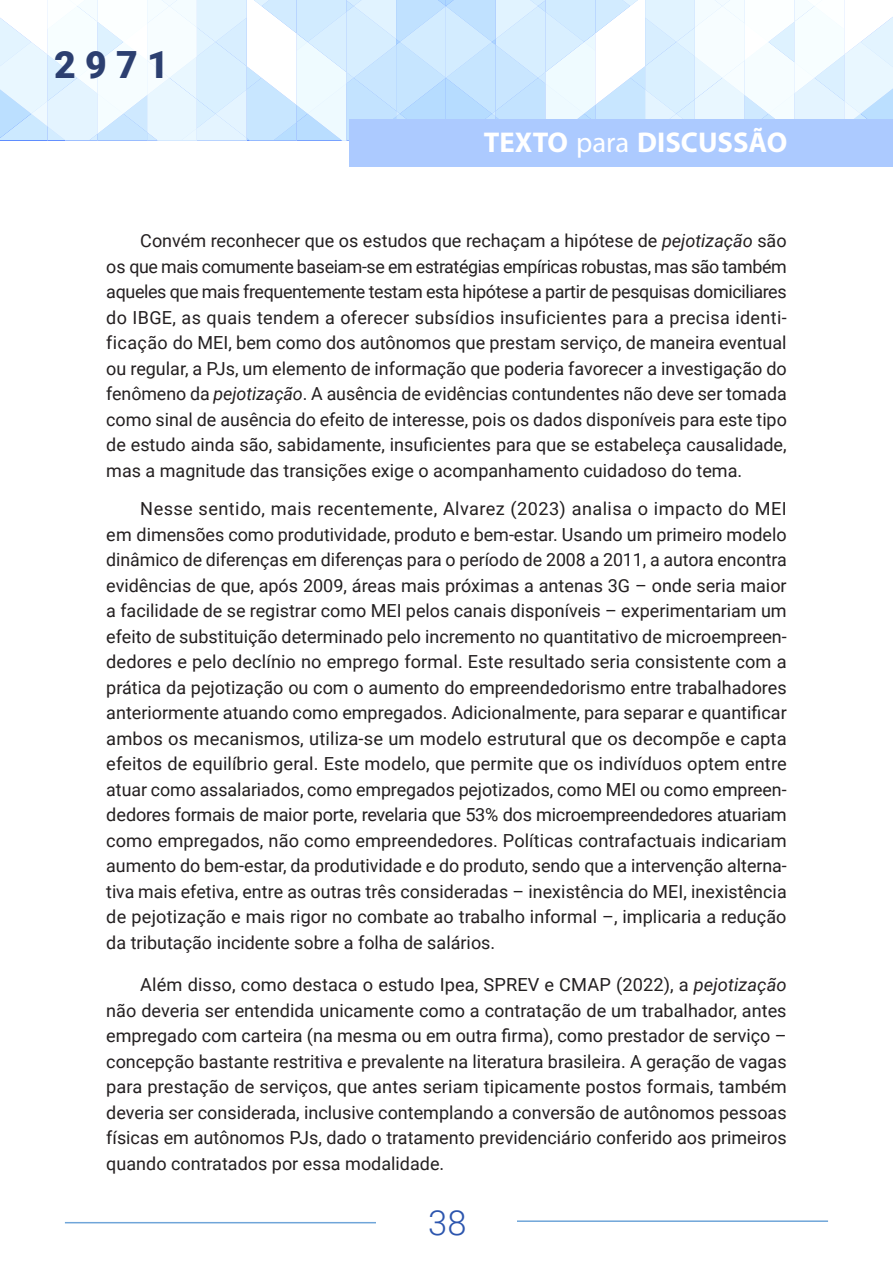
<style>
.page{position:relative;width:893px;height:1263px;background:#fff}
.page>*{position:absolute;margin:0;border:0;box-sizing:border-box;transform-origin:0 0}
.t1{font:900 37.5px "Roboto";color:#2c3f70}
.t2{font:300 34.5px "Roboto";color:#2c55ae}
.t3{font:700 28.65px "Myriad Pro";color:#fff}
.texto_corrido{font:18px/25.5px "Roboto";color:#231f20;text-align:justify}
.s1{font-weight:400}
.s2{font-style:italic}
</style>
<div class="page">
<svg style="left:0;top:0;width:893px;height:140px"></svg>
<div style="left:349px;top:119px;width:544px;height:48px;background:#accaff"></div>
<hr style="left:517px;top:1220px;width:311px;height:2px;background:#6fa5d9">
<hr style="left:65px;top:1222px;width:311px;height:1px;background:#6fa5d9">
<h1 class="t1" style="left:54px;top:38px;width:116px">2971</h1>
<h3 class="t3" style="left:484px;top:124px;width:305px">TEXTO <span class="s1">para</span> DISCUSSÃO</h3>
<p class="texto_corrido" style="left:106px;top:228px;width:682px;text-indent:34px">Convém reconhecer que os estudos que rechaçam a hipótese de <span class="s2">pejotização</span> são os que mais comumente baseiam-se em estratégias empíricas robustas, mas são também aqueles que mais frequentemente testam esta hipótese a partir de pesquisas domiciliares do IBGE, as quais tendem a oferecer subsídios insuficientes para a precisa identi&shy;ficação do MEI, bem como dos autônomos que prestam serviço, de maneira eventual ou regular, a PJs, um elemento de informação que poderia favorecer a investigação do fenômeno da <span class="s2">pejotização</span>. A ausência de evidências contundentes não deve ser tomada como sinal de ausência do efeito de interesse, pois os dados disponíveis para este tipo de estudo ainda são, sabidamente, insuficientes para que se estabeleça causalidade, mas a magnitude das transições exige o acompanhamento cuidadoso do tema.</p>
<p class="texto_corrido" style="left:106px;top:495px;width:682px;text-indent:34px">Nesse sentido, mais recentemente, Alvarez (2023) analisa o impacto do MEI em dimensões como produtividade, produto e bem-estar. Usando um primeiro modelo dinâmico de diferenças em diferenças para o período de 2008 a 2011, a autora encontra evidências de que, após 2009, áreas mais próximas a antenas 3G – onde seria maior a facilidade de se registrar como MEI pelos canais disponíveis – experimentariam um efeito de substituição determinado pelo incremento no quantitativo de microempreen&shy;dedores e pelo declínio no emprego formal. Este resultado seria consistente com a prática da pejotização ou com o aumento do empreendedorismo entre trabalhadores anteriormente atuando como empregados. Adicionalmente, para separar e quantificar ambos os mecanismos, utiliza-se um modelo estrutural que os decompõe e capta efeitos de equilíbrio geral. Este modelo, que permite que os indivíduos optem entre atuar como assalariados, como empregados pejotizados, como MEI ou como empreen&shy;dedores formais de maior porte, revelaria que 53% dos microempreendedores atuariam como empregados, não como empreendedores. Políticas contrafactuais indicariam aumento do bem-estar, da produtividade e do produto, sendo que a intervenção alterna&shy;tiva mais efetiva, entre as outras três consideradas – inexistência do MEI, inexistência de pejotização e mais rigor no combate ao trabalho informal –, implicaria a redução da tributação incidente sobre a folha de salários.</p>
<p class="texto_corrido" style="left:106px;top:971px;width:682px;text-indent:34px">Além disso, como destaca o estudo Ipea, SPREV e CMAP (2022), a <span class="s2">pejotização </span>não deveria ser entendida unicamente como a contratação de um trabalhador, antes empregado com carteira (na mesma ou em outra firma), como prestador de serviço – concepção bastante restritiva e prevalente na literatura brasileira. A geração de vagas para prestação de serviços, que antes seriam tipicamente postos formais, também deveria ser considerada, inclusive contemplando a conversão de autônomos pessoas físicas em autônomos PJs, dado o tratamento previdenciário conferido aos primeiros quando contratados por essa modalidade.</p>
<h2 class="t2" style="left:428px;top:1198px;width:40px">38</h2>
</div>
